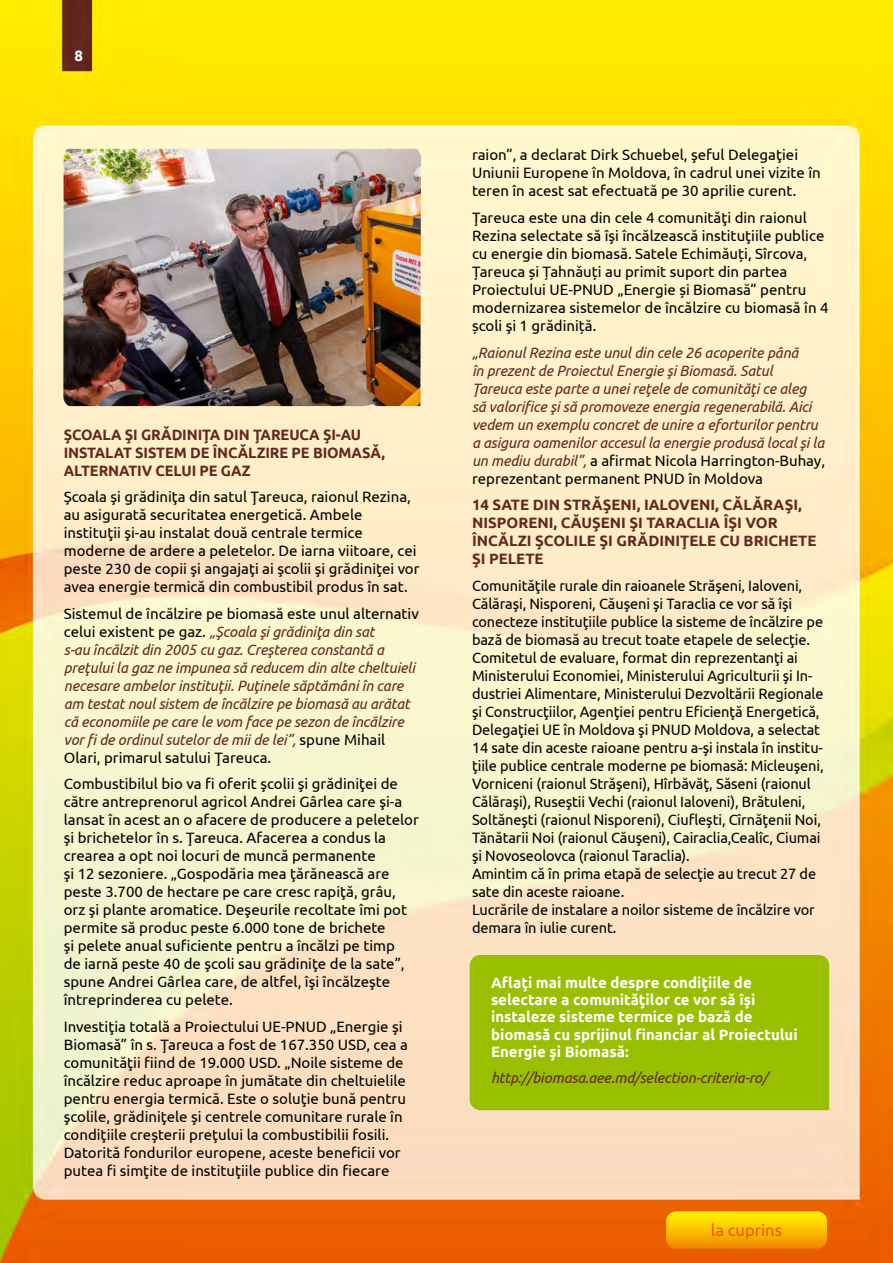
<style>
.page{position:relative;width:893px;height:1263px;background:#fff}
.page>*{position:absolute;margin:0;border:0;box-sizing:border-box;transform-origin:0 0}
.t1{font:16.5px "Ubuntu";color:#eb5a00}
.t2{font:15px/18px "Ubuntu";color:#000}
.t3{font:italic 15px/18px "Ubuntu";letter-spacing:-.005em;color:#62271f}
.t4{font:700 15px/18px "Ubuntu";color:#62271f}
.t5{font:700 15px/17.2px "Ubuntu";color:#fff}
.s1{font-style:normal;color:#000}
</style>
<div class="page">
<img style="left:0;top:0;width:893px;height:1263px">
<svg style="left:666px;top:1211px;width:161px;height:38px"></svg>
<img style="left:63px;top:149px;width:358px;height:257px">
<div style="left:470px;top:955px;width:359px;height:155px;background:#98c000"></div>
<p class="t5" style="left:74px;top:47px;width:10px">8</p>
<p class="t4" style="left:64px;top:425px;width:323px">ŞCOALA ŞI GRĂDINIŢA DIN ŢAREUCA ŞI-AU<br>INSTALAT SISTEM DE ÎNCĂLZIRE PE BIOMASĂ,<br>ALTERNATIV CELUI PE GAZ</p>
<p class="t2" style="left:64px;top:487px;width:357px">Şcoala şi grădiniţa din satul Ţareuca, raionul Rezina, au asigurată securitatea energetică. Ambele instituţii şi-au instalat două centrale termice moderne de ardere a peletelor. De iarna viitoare, cei peste 230 de copii şi angajaţi ai şcolii şi grădiniţei vor avea energie termică din combustibil produs în sat.</p>
<p class="t3" style="left:64px;top:604px;width:357px"><span class="s1">Sistemul de încălzire pe biomasă este unul alternativ celui existent pe gaz.</span> „Şcoala şi grădiniţa din sat<br>s-au încălzit din 2005 cu gaz. Creşterea constantă a preţului la gaz ne impunea să reducem din alte cheltuieli necesare ambelor instituţii. Puţinele săptămâni în care am testat noul sistem de încălzire pe biomasă au arătat că economiile pe care le vom face pe sezon de încălzire vor fi de ordinul sutelor de mii de lei”, <span class="s1">spune Mihail Olari, primarul satului Ţareuca.</span></p>
<p class="t2" style="left:64px;top:774px;width:357px">Combustibilul bio va fi oferit şcolii şi grădiniţei de către antreprenorul agricol Andrei Gârlea care şi-a lansat în acest an o afacere de producere a peletelor şi brichetelor în s. Ţareuca. Afacerea a condus la crearea a opt noi locuri de muncă permanente<br>şi 12 sezoniere. „Gospodăria mea ţărănească are peste 3.700 de hectare pe care cresc rapiţă, grâu, orz şi plante aromatice. Deşeurile recoltate îmi pot permite să produc peste 6.000 tone de brichete<br>şi pelete anual suficiente pentru a încălzi pe timp<br>de iarnă peste 40 de şcoli sau grădiniţe de la sate”, spune Andrei Gârlea care, de altfel, îşi încălzeşte întreprinderea cu pelete.</p>
<p class="t2" style="left:64px;top:1017px;width:346px">Investiţia totală a Proiectului UE-PNUD „Energie şi Biomasă” în s. Ţareuca a fost de 167.350 USD, cea a comunităţii fiind de 19.000 USD. „Noile sisteme de încălzire reduc aproape în jumătate din cheltuielile pentru energia termică. Este o soluţie bună pentru şcolile, grădiniţele şi centrele comunitare rurale în condiţiile creşterii preţului la combustibilii fosili.<br>Datorită fondurilor europene, aceste beneficii vor putea fi simţite de instituţiile publice din fiecare</p>
<p class="t2" style="left:472px;top:146px;width:350px">raion”, a declarat Dirk Schuebel, şeful Delegaţiei<br>Uniunii Europene în Moldova, în cadrul unei vizite în teren în acest sat efectuată pe 30 aprilie curent.</p>
<p class="t2" style="left:472px;top:208px;width:358px">Ţareuca este una din cele 4 comunităţi din raionul Rezina selectate să îşi încălzească instituţiile publice cu energie din biomasă. Satele Echimăuți, Sîrcova, Țareuca și Țahnăuți au primit suport din partea Proiectului UE-PNUD „Energie și Biomasă” pentru modernizarea sistemelor de încălzire cu biomasă în 4 școli şi 1 grădiniță.</p>
<p class="t3" style="left:472px;top:343px;width:355px">„Raionul Rezina este unul din cele 26 acoperite până<br>în prezent de Proiectul Energie şi Biomasă. Satul Ţareuca este parte a unei reţele de comunităţi ce aleg<br>să valorifice şi să promoveze energia regenerabilă. Aici vedem un exemplu concret de unire a eforturilor pentru a asigura oamenilor accesul la energie produsă local şi la un mediu durabil”, <span class="s1">a afirmat Nicola Harrington-Buhay, reprezentant permanent PNUD în Moldova</span></p>
<p class="t4" style="left:472px;top:495px;width:346px">14 SATE DIN STRĂŞENI, IALOVENI, CĂLĂRAŞI, NISPORENI, CĂUŞENI ŞI TARACLIA ÎŞI VOR ÎNCĂLZI ŞCOLILE ŞI GRĂDINIŢELE CU BRICHETE ŞI PELETE</p>
<p class="t2" style="left:472px;top:576px;width:353px">Comunităţile rurale din raioanele Străşeni, Ialoveni, Călăraşi, Nisporeni, Căuşeni şi Taraclia ce vor să îşi conecteze instituţiile publice la sisteme de încălzire pe bază de biomasă au trecut toate etapele de selecţie.<br>Comitetul de evaluare, format din reprezentanţi ai Ministerului Economiei, Ministerului Agriculturii şi In&shy;dustriei Alimentare, Ministerului Dezvoltării Regionale şi Construcţiilor, Agenţiei pentru Eficienţă Energetică, Delegaţiei UE în Moldova şi PNUD Moldova, a selectat 14 sate din aceste raioane pentru a-şi instala în institu&shy;ţiile publice centrale moderne pe biomasă: Micleuşeni, Vorniceni (raionul Străşeni), Hîrbăvăţ, Săseni (raionul Călăraşi), Ruseştii Vechi (raionul Ialoveni), Brătuleni, Soltăneşti (raionul Nisporeni), Ciufleşti, Cîrnăţenii Noi, Tănătarii Noi (raionul Căuşeni), Cairaclia,Cealîc, Ciumai şi Novoseolovca (raionul Taraclia).<br>Amintim că în prima etapă de selecţie au trecut 27 de sate din aceste raioane.<br>Lucrările de instalare a noilor sisteme de încălzire vor demara în iulie curent.</p>
<p class="t5" style="left:491px;top:974px;width:308px">Aflaţi mai multe despre condiţiile de selectare a comunităţilor ce vor să îşi instaleze sisteme termice pe bază de biomasă cu sprijinul financiar al Proiectului Energie şi Biomasă:</p>
<p class="t3" style="left:491px;top:1068px;width:278px">http://biomasa.aee.md/selection-criteria-ro/</p>
<p class="t1" style="left:711px;top:1220px;width:73px">la cuprins</p>
</div>
